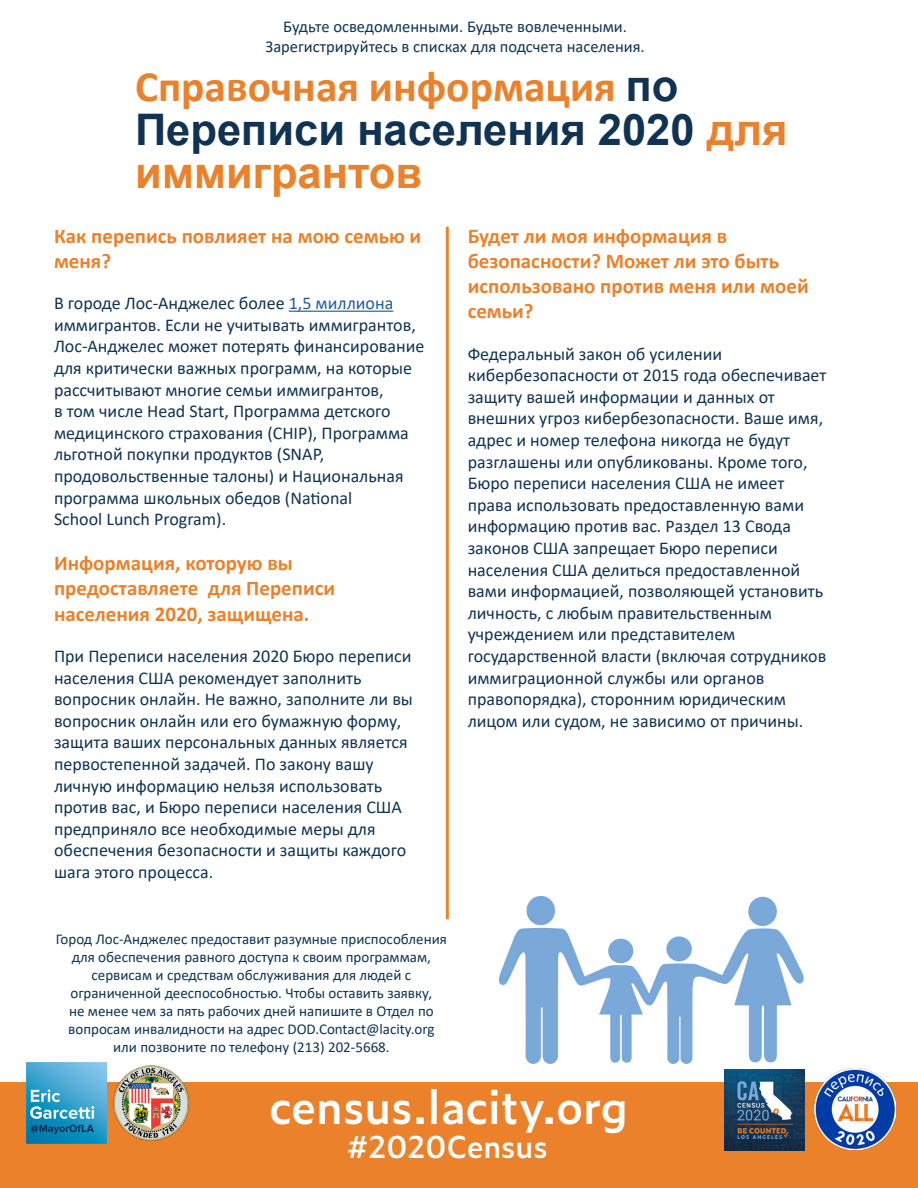
<style>
.page{position:relative;width:918px;height:1188px;background:#fff}
.page>*{position:absolute;margin:0;border:0;box-sizing:border-box;transform-origin:0 0}
.t1{font:600 45px "Zeitung Pro";color:#fff}
.t2{font:700 43.5px/43.5px "Arial";color:#103353}
.t3{font:700 43.5px "Calibri";color:#eb812a}
.t4{font:600 30px "Zeitung Pro";color:#fff}
.t5{font:700 21px/25.2px "Calibri";color:#eb812a}
.t6{font:18px/21.6px "Calibri";color:#103353}
.t7{font:16.5px/19.8px "Calibri";color:#103353;text-align:center}
.t8{font:15px/18px "Calibri";color:#103353;text-align:center}
.s1{font-family:"Arial";color:#103353}
.s2{color:#eb812a}
.s3{color:#215e9e}
</style>
<div class="page">
<div style="left:0;top:1083px;width:918px;height:105px;background:#eb812a"></div>
<hr style="left:446px;top:227px;width:3px;height:692px;background:#eb812a">
<hr style="left:289px;top:311px;width:104px;height:1px;background:#215e9e">
<img style="left:500px;top:897px;width:303px;height:166px">
<img style="left:26px;top:1062px;width:81px;height:81px">
<img style="left:110px;top:1065px;width:79px;height:76px">
<img style="left:725px;top:1070px;width:80px;height:80px">
<img style="left:814px;top:1069px;width:81px;height:81px">
<p class="t7" style="left:266px;top:16px;width:381px">Будьте осведомленными. Будьте вовлеченными.<br>Зарегистрируйтесь в списках для подсчета населения.</p>
<h2 class="t3" style="left:135px;top:56px;width:545px">Справочная информация <span class="s1">по</span></h2>
<h2 class="t2" style="left:135px;top:108px;width:654px">Переписи населения 2020 <span class="s2">для иммигрантов</span></h2>
<p class="t5" style="left:54px;top:223px;width:369px">Как перепись повлияет на мою семью и меня?</p>
<p class="t6" style="left:54px;top:292px;width:372px">В городе Лос-Анджелес более <span class="s3">1,5 миллиона </span>иммигрантов. Если не учитывать иммигрантов, Лос-Анджелес может потерять финансирование для критически важных программ, на которые рассчитывают многие семьи иммигрантов,<br>в том числе Head Start, Программа детского медицинского страхования (CHIP), Программа льготной покупки продуктов (SNAP, продовольственные талоны) и Национальная программа школьных обедов (National<br>School Lunch Program).</p>
<p class="t5" style="left:54px;top:550px;width:283px">Информация, которую вы предоставляете для Переписи населения 2020, защищена.</p>
<p class="t6" style="left:54px;top:645px;width:360px">При Переписи населения 2020 Бюро переписи населения США рекомендует заполнить вопросник онлайн. Не важно, заполните ли вы вопросник онлайн или его бумажную форму, защита ваших персональных данных является первостепенной задачей. По закону вашу личную информацию нельзя использовать против вас, и Бюро переписи населения США предприняло все необходимые меры для обеспечения безопасности и защиты каждого шага этого процесса.</p>
<p class="t8" style="left:56px;top:930px;width:393px">Город Лос-Анджелес предоставит разумные приспособления для обеспечения равного доступа к своим программам, сервисам и средствам обслуживания для людей с ограниченной дееспособностью. Чтобы оставить заявку,<br>не менее чем за пять рабочих дней напишите в Отдел по вопросам инвалидности на адрес DOD.Contact@lacity.org или позвоните по телефону (213) 202-5668.</p>
<p class="t5" style="left:468px;top:223px;width:343px">Будет ли моя информация в безопасности? Может ли это быть использовано против меня или моей семьи?</p>
<p class="t6" style="left:468px;top:342px;width:360px">Федеральный закон об усилении кибербезопасности от 2015 года обеспечивает защиту вашей информации и данных от внешних угроз кибербезопасности. Ваше имя, адрес и номер телефона никогда не будут разглашены или опубликованы. Кроме того, Бюро переписи населения США не имеет права использовать предоставленную вами информацию против вас. Раздел 13 Свода законов США запрещает Бюро переписи населения США делиться предоставленной вами информацией, позволяющей установить личность, с любым правительственным учреждением или представителем государственной власти (включая сотрудников иммиграционной службы или органов правопорядка), сторонним юридическим лицом или судом, не зависимо от причины.</p>
<h1 class="t1" style="left:269px;top:1073px;width:360px">census.lacity.org</h1>
<h3 class="t4" style="left:347px;top:1124px;width:202px">#2020Census</h3>
</div>
